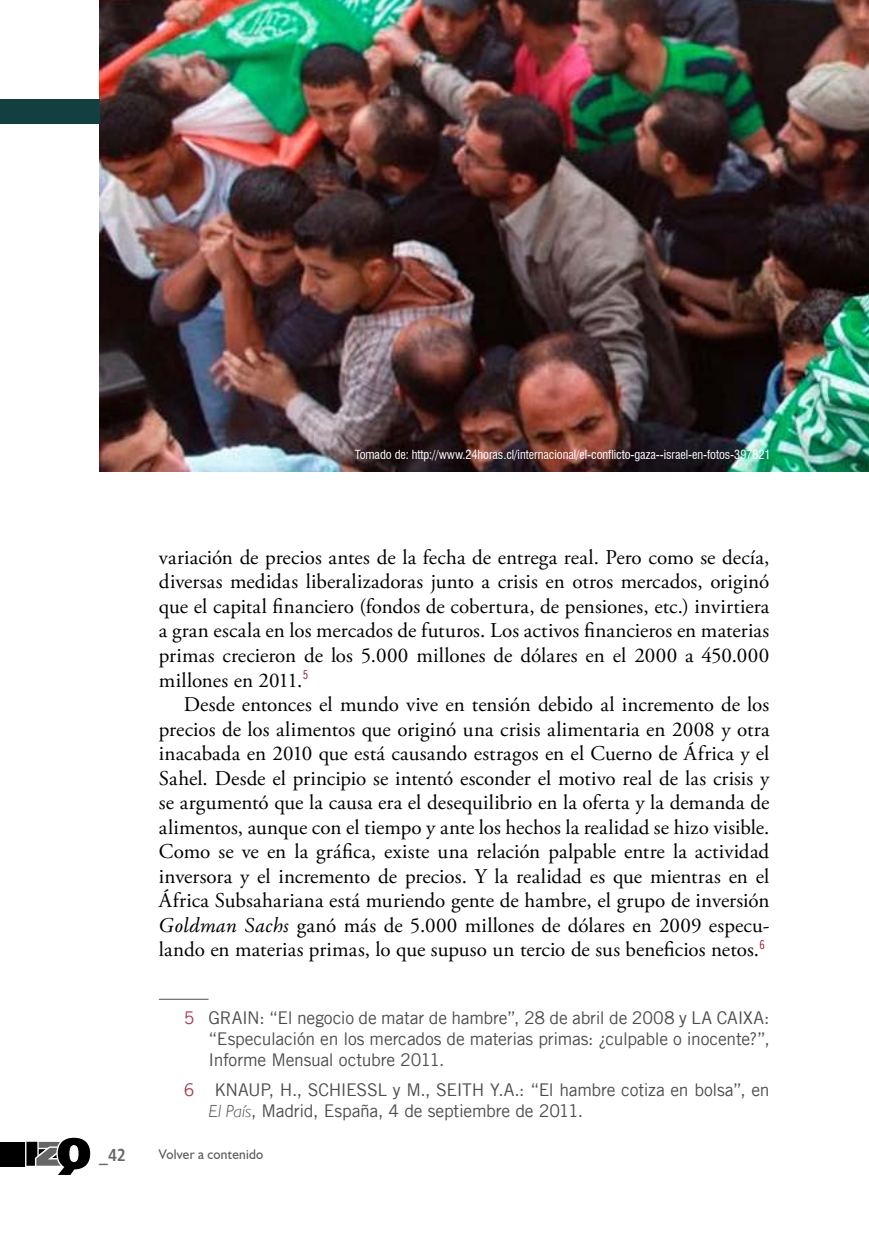
<style>
.page{position:relative;width:869px;height:1241px;background:#fff}
.page>*{position:absolute;margin:0;border:0;box-sizing:border-box;transform-origin:0 0}
.t1{font:21px/24.5px "Adobe Garamond Pro";color:#000;text-align:justify}
.t2{font:italic 17.5px/21px "Trade Gothic";letter-spacing:-.015em;color:#4d4d4f;text-align:justify}
.t3{font:17.5px "Humanist 777 BT Bold Condensed B";color:#666}
.t4{font:14px "Humanist 521 BT";letter-spacing:.02em;color:#58595b;scale:.95 1}
.t5{font:condensed 12.25px "Swiss 721 BT";letter-spacing:-.005em;color:#fff}
.s1{font-style:italic}
.s2{color:#a73c50}
.s3{font-family:"Gill Sans";font-weight:300}
</style>
<div class="page">
<hr style="left:159px;top:998px;width:49px;height:1px;background:#4d4d4d">
<img style="left:99px;top:0;width:769px;height:471px">
<div style="left:0;top:1141px;width:74px;height:25px;background:#000"></div>
<svg style="left:25px;top:1137px;width:66px;height:38px"></svg>
<div style="left:0;top:99px;width:99px;height:25px;background:#124040"></div>
<p class="t5" style="left:355px;top:446px;width:417px">Tomado de: http://www.24horas.cl/internacional/el-conflicto-gaza--israel-en-fotos-397821</p>
<p class="t1" style="left:159px;top:545px;width:611px">variación de precios antes de la fecha de entrega real. Pero como se decía, diversas medidas liberalizadoras junto a crisis en otros mercados, originó que el capital financiero (fondos de cobertura, de pensiones, etc.) invirtiera a gran escala en los mercados de futuros. Los activos financieros en materias primas crecieron de los 5.000 millones de dólares en el 2000 a 450.000 millones en 2011.<sup>5</sup></p>
<p class="t1" style="left:159px;top:692px;width:612px;text-indent:25px">Desde entonces el mundo vive en tensión debido al incremento de los precios de los alimentos que originó una crisis alimentaria en 2008 y otra inacabada en 2010 que está causando estragos en el Cuerno de África y el Sahel. Desde el principio se intentó esconder el motivo real de las crisis y se argumentó que la causa era el desequilibrio en la oferta y la demanda de alimentos, aunque con el tiempo y ante los hechos la realidad se hizo visible.<br>Como se ve en la gráfica, existe una relación palpable entre la actividad inversora y el incremento de precios. Y la realidad es que mientras en el África Subsahariana está muriendo gente de hambre, el grupo de inversión <span class="s1">Goldman Sachs</span> ganó más de 5.000 millones de dólares en 2009 especu&shy;lando en materias primas, lo que supuso un tercio de sus beneficios netos.<sup>6</sup></p>
<p class="t2" style="left:208px;top:1006px;width:562px;text-indent:-25px"><span class="s2">5</span> GRAIN: “El negocio de matar de hambre”, 28 de abril de 2008 y LA CAIXA: “Especulación en los mercados de materias primas: ¿culpable o inocente?”, Informe Mensual octubre 2011.</p>
<p class="t2" style="left:208px;top:1078px;width:562px;text-indent:-25px"><span class="s2">6</span> KNAUP, H., SCHIESSL y M., SEITH Y.A.: “El hambre cotiza en bolsa”, en<br><span class="s3">El País</span>, Madrid, España, 4 de septiembre de 2011.</p>
<p class="t3" style="left:99px;top:1143px;width:28px">_42</p>
<p class="t4" style="left:159px;top:1145px;width:111px">Volver a contenido</p>
</div>
